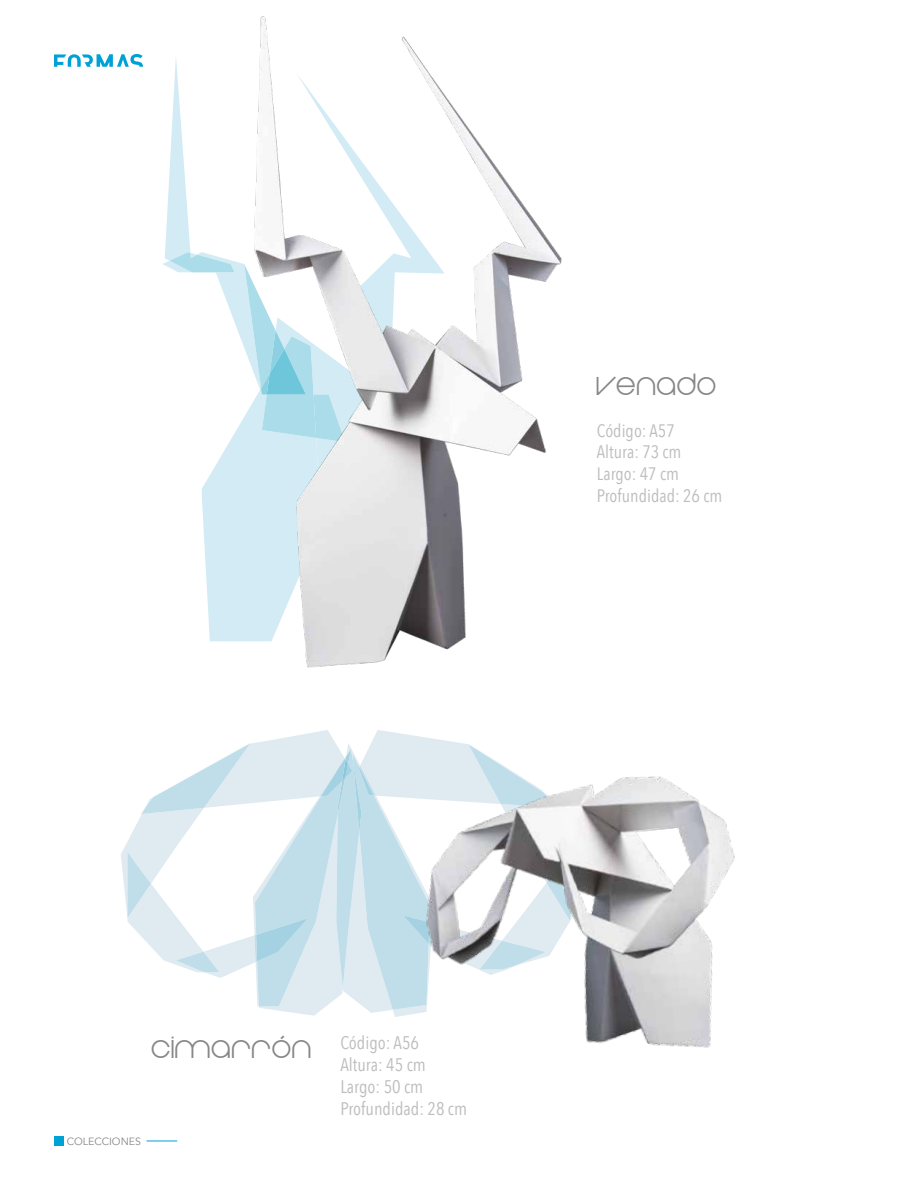
<style>
.page{position:relative;width:918px;height:1188px;background:#fff}
.page>*{position:absolute;margin:0;border:0;box-sizing:border-box;transform-origin:0 0}
.t1{font:36px "Eight One";color:#878787}
.t2{font:18.15px/21.8px "Avenir Next Condensed";color:#bcbcbc}
.t3{font:18px/21.6px "Avenir Next Condensed";color:#bcbcbc}
.t4{font:10.5px "Avenir";color:#878787}
</style>
<div class="page">
<svg style="left:54px;top:54px;width:89px;height:13px"></svg>
<svg style="left:163px;top:58px;width:26px;height:215px"></svg>
<svg style="left:121px;top:730px;width:255px;height:286px"></svg>
<img style="left:189px;top:16px;width:373px;height:652px">
<img style="left:376px;top:730px;width:359px;height:318px">
<hr style="left:146px;top:1141px;width:31px;height:1px;background:#00a1d5">
<div style="left:54px;top:1136px;width:9px;height:10px;background:#00a1d5"></div>
<h1 class="t1" style="left:597px;top:369px;width:122px">venado</h1>
<p class="t3" style="left:597px;top:419px;width:127px">Código: A57<br>Altura: 73 cm<br>Largo: 47 cm<br>Profundidad: 26 cm</p>
<h1 class="t1" style="left:152px;top:1032px;width:163px">cimarrón</h1>
<p class="t4" style="left:67px;top:1135px;width:76px">COLECCIONES</p>
<p class="t2" style="left:340px;top:1031px;width:128px">Código: A56<br>Altura: 45 cm<br>Largo: 50 cm<br>Profundidad: 28 cm</p>
</div>
